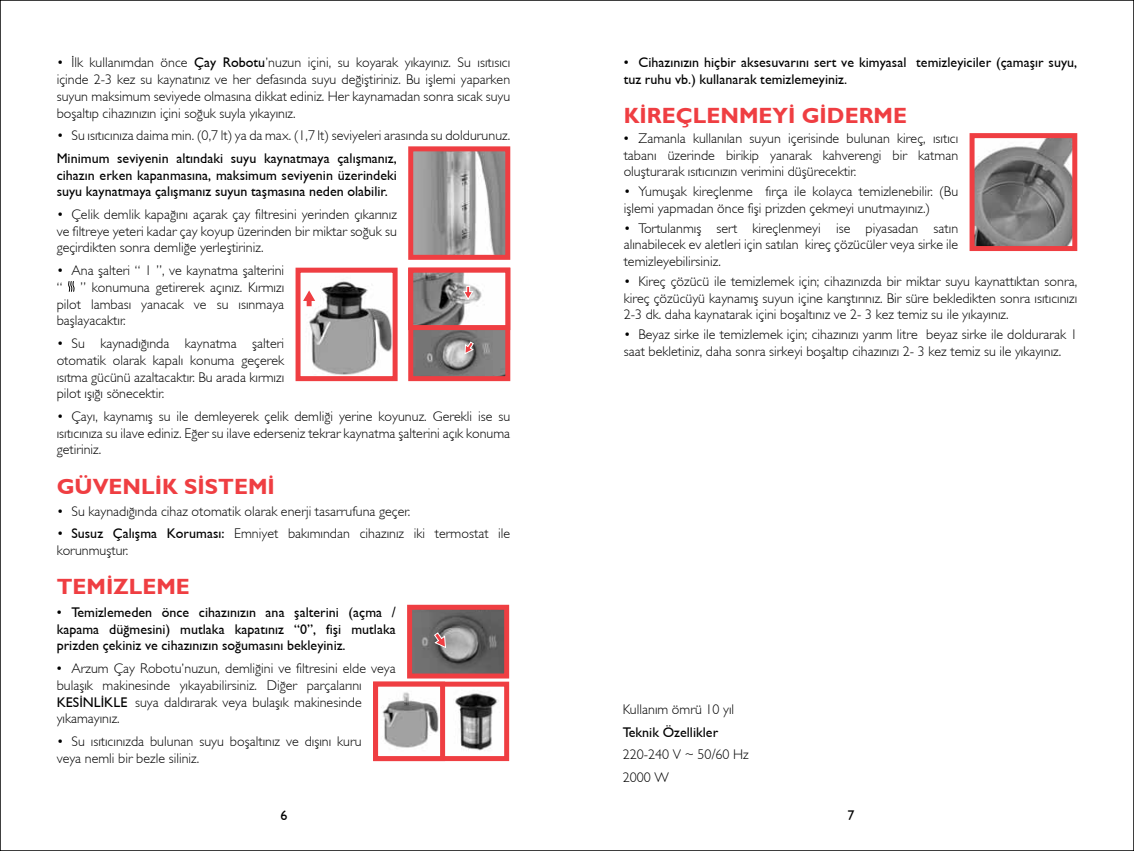
<style>
.page{position:relative;width:1134px;height:851px;background:#fff}
.page>*{position:absolute;margin:0;border:0;box-sizing:border-box;transform-origin:0 0}
.t1{font:22px "Gill Sans Bold TR";color:#ef3e42}
.t2{font:14px/16.8px "Gill Sans Light TR";color:#000;text-align:justify}
.t3{font:14px/16.8px "Gill Sans TR";color:#000;text-align:justify}
.s1{font-family:"Gill Sans TR"}
</style>
<div class="page">
<svg style="left:68px;top:281px;width:7px;height:11px"></svg>
<img style="left:975px;top:139px;width:96px;height:106px">
<div style="left:969px;top:133px;width:108px;height:118px;border:5px solid #ef3e42"></div>
<img style="left:414px;top:152px;width:90px;height:102px">
<div style="left:408px;top:146px;width:102px;height:114px;border:5px solid #ef3e42"></div>
<img style="left:414px;top:330px;width:90px;height:45px">
<div style="left:408px;top:267px;width:102px;height:114px;border:5px solid #ef3e42"></div>
<img style="left:414px;top:273px;width:71px;height:51px">
<div style="left:408px;top:267px;width:102px;height:63px;border:5px solid #ef3e42"></div>
<svg style="left:463px;top:286px;width:11px;height:14px"></svg>
<svg style="left:464px;top:341px;width:10px;height:14px"></svg>
<img style="left:306px;top:281px;width:86px;height:94px">
<div style="left:296px;top:267px;width:102px;height:114px;border:5px solid #ef3e42"></div>
<svg style="left:307px;top:302px;width:5px;height:4px"></svg>
<svg style="left:301px;top:290px;width:16px;height:12px"></svg>
<img style="left:413px;top:610px;width:90px;height:62px">
<div style="left:407px;top:604px;width:102px;height:74px;border:5px solid #ef3e42"></div>
<svg style="left:433px;top:631px;width:13px;height:17px"></svg>
<img style="left:445px;top:687px;width:53px;height:68px">
<div style="left:373px;top:681px;width:136px;height:80px;border:5px solid #ef3e42"></div>
<img style="left:382px;top:692px;width:57px;height:56px">
<div style="left:373px;top:681px;width:72px;height:80px;border:5px solid #ef3e42"></div>
<p class="t2" style="left:57px;top:54px;width:455px">• İlk kullanımdan önce <span class="s1">Çay Robotu</span>’nuzun içini, su koyarak yıkayınız. Su ısıtısıcı içinde 2-3 kez su kaynatınız ve her defasında suyu değiştiriniz. Bu işlemi yaparken suyun maksimum seviyede olmasına dikkat ediniz. Her kaynamadan sonra sıcak suyu boşaltıp cihazınızın içini soğuk suyla yıkayınız.</p>
<p class="t2" style="left:57px;top:127px;width:455px">• Su ısıtıcınıza daima min. (0,7 lt) ya da max. (1,7 lt) seviyeleri arasında su doldurunuz.</p>
<p class="t3" style="left:57px;top:149px;width:342px">Minimum seviyenin altındaki suyu kaynatmaya çalışmanız, cihazın erken kapanmasına, maksimum seviyenin üzerindeki suyu kaynatmaya çalışmanız suyun taşmasına neden olabilir.</p>
<p class="t2" style="left:57px;top:205px;width:342px">• Çelik demlik kapağını açarak çay filtresini yerinden çıkarınız ve filtreye yeteri kadar çay koyup üzerinden bir miktar soğuk su geçirdikten sonra demliğe yerleştiriniz.</p>
<p class="t2" style="left:57px;top:261px;width:229px">• Ana şalteri “ 1 ”, ve kaynatma şalterini “</p>
<p class="t2" style="left:57px;top:278px;width:229px;text-indent:24px">” konumuna getirerek açınız. Kırmızı pilot lambası yanacak ve su ısınmaya başlayacaktır.</p>
<p class="t2" style="left:57px;top:334px;width:229px">• Su kaynadığında kaynatma şalteri otomatik olarak kapalı konuma geçerek ısıtma gücünü azaltacaktır. Bu arada kırmızı pilot ışığı sönecektir.</p>
<p class="t2" style="left:57px;top:407px;width:455px">• Çayı, kaynamış su ile demleyerek çelik demliği yerine koyunuz. Gerekli ise su ısıtıcınıza su ilave ediniz. Eğer su ilave ederseniz tekrar kaynatma şalterini açık konuma getiriniz.</p>
<h1 class="t1" style="left:57px;top:472px;width:220px">GÜVENLİK SİSTEMİ</h1>
<p class="t2" style="left:57px;top:502px;width:355px">• Su kaynadığında cihaz otomatik olarak enerji tasarrufuna geçer.</p>
<p class="t2" style="left:57px;top:525px;width:455px">• <span class="s1">Susuz Çalışma Koruması:</span> Emniyet bakımından cihazınız iki termostat ile korunmuştur.</p>
<h1 class="t1" style="left:57px;top:573px;width:135px">TEMİZLEME</h1>
<p class="t3" style="left:57px;top:603px;width:341px">• Temizlemeden önce cihazınızın ana şalterini (açma / kapama düğmesini) mutlaka kapatınız “0”, fişi mutlaka prizden çekiniz ve cihazınızın soğumasını bekleyiniz.</p>
<p class="t2" style="left:57px;top:659px;width:341px;text-align:left"><span class="s1">•</span> Arzum Çay Robotu’nuzun, demliğini ve filtresini elde veya bulaşık makinesinde yıkayabilirsiniz. Diğer parçalarını <span class="s1">KESİNLİKLE</span> suya daldırarak veya bulaşık makinesinde yıkamayınız.</p>
<p class="t2" style="left:57px;top:732px;width:307px">• Su ısıtıcınızda bulunan suyu boşaltınız ve dışını kuru veya nemli bir bezle siliniz.</p>
<p class="t3" style="left:624px;top:54px;width:455px">• Cihazınızın hiçbir aksesuvarını sert ve kimyasal temizleyiciler (çamaşır suyu, tuz ruhu vb.) kullanarak temizlemeyiniz.</p>
<h1 class="t1" style="left:624px;top:102px;width:285px">KİREÇLENMEYİ GİDERME</h1>
<p class="t2" style="left:624px;top:129px;width:336px"><span class="s1">•</span> Zamanla kullanılan suyun içerisinde bulunan kireç, ısıtıcı tabanı üzerinde birikip yanarak kahverengi bir katman oluşturarak ısıtıcınızın verimini düşürecektir.</p>
<p class="t2" style="left:624px;top:183px;width:336px">• Yumuşak kireçlenme fırça ile kolayca temizlenebilir. (Bu işlemi yapmadan önce fişi prizden çekmeyi unutmayınız.)</p>
<p class="t2" style="left:624px;top:219px;width:336px">• Tortulanmış sert kireçlenmeyi ise piyasadan satın alınabilecek ev aletleri için satılan kireç çözücüler veya sirke ile temizleyebilirsiniz.</p>
<p class="t2" style="left:624px;top:272px;width:455px">• Kireç çözücü ile temizlemek için; cihazınızda bir miktar suyu kaynattıktan sonra, kireç çözücüyü kaynamış suyun içine karıştırınız. Bir süre bekledikten sonra ısıtıcınızı 2-3 dk. daha kaynatarak içini boşaltınız ve 2- 3 kez temiz su ile yıkayınız.</p>
<p class="t2" style="left:624px;top:325px;width:455px">• Beyaz sirke ile temizlemek için; cihazınızı yarım litre beyaz sirke ile doldurarak 1 saat bekletiniz, daha sonra sirkeyi boşaltıp cihazınızı 2- 3 kez temiz su ile yıkayınız.</p>
<p class="t2" style="left:623px;top:700px;width:113px">Kullanım ömrü 10 yıl</p>
<p class="t3" style="left:623px;top:723px;width:97px">Teknik Özellikler</p>
<p class="t2" style="left:623px;top:742px;width:128px;line-height:22.4px">220-240 V ~ 50/60 Hz<br>2000 W</p>
<p class="t3" style="left:280px;top:806px;width:8px">6</p>
<p class="t3" style="left:847px;top:806px;width:8px">7</p>
</div>
